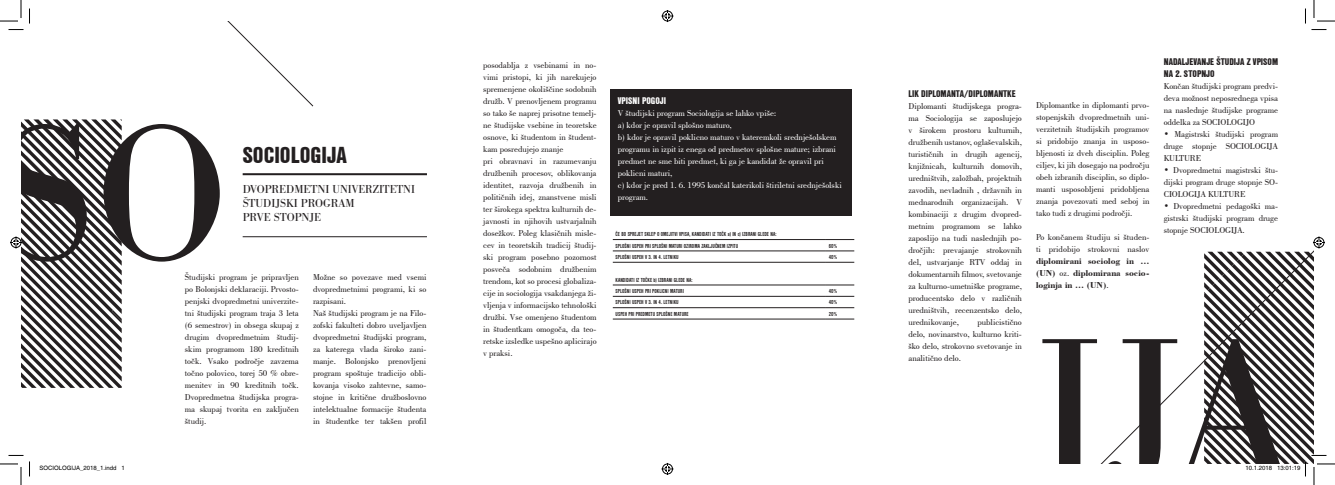
<style>
.page{position:relative;width:1335px;height:485px;background:#fff}
.page>*{position:absolute;margin:0;border:0;box-sizing:border-box;transform-origin:0 0}
.t1{font:200px "Bodoni Ant TEE";color:#231f20}
.t2{font:24px "Nimbus San D Blac Cond";color:#231f20}
.t3{font:12px/14px "Bodoni Ant TEE";color:#231f20}
.t4{font:10px/12px "Nimbus San D Blac Cond";color:#231f20}
.t5{font:10px "Nimbus San D Blac Cond";color:#fff}
.t6{font:9px/12px "Bodoni BT";letter-spacing:-.01em;color:#231f20;text-align:justify}
.t7{font:9px/12px "Bodoni BT";letter-spacing:-.01em;color:#fff}
.t8{font:700 9px/12px "Bodoni BT";color:#231f20;text-align:justify}
.t9{font:700 condensed 6px/11.3px "Nimbus San D";color:#231f20}
.t10{font:6px "Helvetica";color:#000}
.s1{font-weight:400}
</style>
<div class="page">
<hr style="left:243px;top:173px;width:184px;height:2px;background:#231f20">
<hr style="left:243px;top:236px;width:184px;height:1px;background:#231f20">
<div style="left:611px;top:89px;width:241px;height:126px;background:#231f20"></div>
<svg style="left:1101px;top:362px;width:101px;height:101px"></svg>
<svg style="left:227px;top:21px;width:86px;height:85px"></svg>
<svg style="left:613px;top:239px;width:241px;height:81px"></svg>
<svg style="left:0;top:0;width:30px;height:30px"></svg>
<svg style="left:0;top:454px;width:30px;height:30px"></svg>
<svg style="left:1305px;top:0;width:30px;height:30px"></svg>
<svg style="left:661px;top:10px;width:12px;height:12px"></svg>
<svg style="left:661px;top:463px;width:12px;height:11px"></svg>
<svg style="left:10px;top:119px;width:112px;height:268px"></svg>
<svg style="left:1202px;top:236px;width:133px;height:248px"></svg>
<p class="t4" style="left:1163px;top:56px;width:116px">NADALJEVANJE ŠTUDIJA Z VPISOM<br>NA 2. STOPNJO</p>
<p class="t6" style="left:1163px;top:80px;width:116px">Končan študijski program predvi&shy;deva možnost neposrednega vpisa na naslednje študijske programe oddelka za SOCIOLOGIJO</p>
<p class="t6" style="left:1163px;top:128px;width:116px">• Magistrski študijski program druge stopnje SOCIOLOGIJA KULTURE</p>
<p class="t6" style="left:1163px;top:164px;width:116px">• Dvopredmetni magistrski štu&shy;dijski program druge stopnje SO-CIOLOGIJA KULTURE</p>
<p class="t6" style="left:1163px;top:200px;width:116px">• Dvopredmetni pedagoški ma&shy;gistrski študijski program druge stopnje SOCIOLOGIJA.</p>
<p class="t6" style="left:483px;top:58px;width:115px;text-align:left">posodablja z vsebinami in no&shy;vimi pristopi, ki jih narekujejo spremenjene okoliščine sodobnih družb. V prenovljenem programu so tako še naprej prisotne temelj&shy;ne študijske vsebine in teoretske osnove, ki študentom in študent&shy;kam posredujejo znanje<br>pri obravnavi in razumevanju družbenih procesov, oblikovanja identitet, razvoja družbenih in političnih idej, znanstvene misli ter širokega spektra kulturnih de&shy;javnosti in njihovih ustvarjalnih dosežkov. Poleg klasičnih misle&shy;cev in teoretskih tradicij študij&shy;ski program posebno pozornost posveča sodobnim družbenim trendom, kot so procesi globaliza&shy;cije in sociologija vsakdanjega ži&shy;vljenja v informacijsko tehnološki družbi. Vse omenjeno študentom in študentkam omogoča, da teo&shy;retske izsledke uspešno aplicirajo v praksi.</p>
<p class="t4" style="left:908px;top:87px;width:109px">LIK DIPLOMANTA/DIPLOMANTKE</p>
<p class="t6" style="left:908px;top:100px;width:115px">Diplomanti študijskega progra&shy;ma Sociologija se zaposlujejo v širokem prostoru kulturnih, družbenih ustanov, oglaševalskih, turističnih in drugih agencij, knjižnicah, kulturnih domovih, uredništvih, založbah, projektnih zavodih, nevladnih , državnih in mednarodnih organizacijah. V kombinaciji z drugim dvopred&shy;metnim programom se lahko zaposlijo na tudi naslednjih po&shy;dročjih: prevajanje strokovnih del, ustvarjanje RTV oddaj in dokumentarnih filmov, svetovanje za kulturno-umetniške programe, producentsko delo v različnih uredništvih, recenzentsko delo, urednikovanje,</p>
<p class="t5" style="left:618px;top:95px;width:50px">VPISNI POGOJI</p>
<p class="t7" style="left:618px;top:107px;width:225px">V študijski program Sociologija se lahko vpiše:<br>a) kdor je opravil splošno maturo,<br>b) kdor je opravil poklicno maturo v kateremkoli srednješolskem programu in izpit iz enega od predmetov splošne mature; izbrani predmet ne sme biti predmet, ki ga je kandidat že opravil pri poklicni maturi,<br>c) kdor je pred 1. 6. 1995 končal katerikoli štiriletni srednješolski program.</p>
<p class="t6" style="left:1036px;top:98px;width:115px">Diplomantke in diplomanti prvo&shy;stopenjskih dvopredmetnih uni&shy;verzitetnih študijskih programov si pridobijo znanja in usposo&shy;bljenosti iz dveh disciplin. Poleg ciljev, ki jih dosegajo na področju obeh izbranih disciplin, so diplo&shy;manti usposobljeni pridobljena znanja povezovati med seboj in tako tudi z drugimi področji.</p>
<p class="t6" style="left:1036px;top:230px;width:115px">Po končanem študiju si študen&shy;ti pridobijo strokovni naslov</p>
<p class="t8" style="left:1036px;top:254px;width:115px">diplomirani sociolog in … (UN) <span class="s1">oz.</span> diplomirana socio&shy;loginja in … (UN)<span class="s1">.</span></p>
<h1 class="t1" style="left:-4px;top:87px;width:234px">SO</h1>
<h2 class="t2" style="left:243px;top:141px;width:106px">SOCIOLOGIJA</h2>
<h3 class="t3" style="left:243px;top:182px;width:174px">DVOPREDMETNI UNIVERZITETNI<br>ŠTUDIJSKI PROGRAM<br>PRVE STOPNJE</h3>
<p class="t9" style="left:615px;top:228px;width:162px">ČE BO SPREJET SKLEP O OMEJITVI VPISA, KANDIDATI IZ TOČK a) IN c) IZBRANI GLEDE NA:<br>SPLOŠNI USPEH PRI SPLOŠNI MATURI OZIROMA ZAKLJUČNEM IZPITU</p>
<p class="t9" style="left:829px;top:240px;width:10px">60%</p>
<p class="t9" style="left:615px;top:251px;width:64px">SPLOŠNI USPEH V 3. IN 4. LETNIKU</p>
<p class="t9" style="left:829px;top:251px;width:10px">40%</p>
<p class="t9" style="left:615px;top:274px;width:78px">KANDIDATI IZ TOČKE b) IZBRANI GLEDE NA:<br>SPLOŠNI USPEH PRI POKLICNI MATURI</p>
<p class="t6" style="left:185px;top:270px;width:115px">Študijski program je pripravljen po Bolonjski deklaraciji. Prvosto&shy;penjski dvopredmetni univerzite&shy;tni študijski program traja 3 leta (6 semestrov) in obsega skupaj z drugim dvopredmetnim študij&shy;skim programom 180 kreditnih točk. Vsako področje zavzema točno polovico, torej 50 % obre&shy;menitev in 90 kreditnih točk.<br>Dvopredmetna študijska progra&shy;ma skupaj tvorita en zaključen študij.</p>
<p class="t6" style="left:313px;top:270px;width:115px;text-align:left">Možne so povezave med vsemi dvopredmetnimi programi, ki so razpisani.<br>Naš študijski program je na Filo&shy;zofski fakulteti dobro uveljavljen dvopredmetni študijski program, za katerega vlada široko zani&shy;manje. Bolonjsko prenovljeni program spoštuje tradicijo obli&shy;kovanja visoko zahtevne, samo&shy;stojne in kritične družboslovno intelektualne formacije študenta in študentke ter takšen profil</p>
<p class="t9" style="left:829px;top:285px;width:10px">40%</p>
<p class="t9" style="left:615px;top:296px;width:64px">SPLOŠNI USPEH V 3. IN 4. LETNIKU</p>
<p class="t9" style="left:829px;top:296px;width:10px">40%</p>
<p class="t9" style="left:615px;top:308px;width:74px">USPEH PRI PREDMETU SPLOŠNE MATURE</p>
<p class="t9" style="left:829px;top:308px;width:10px">20%</p>
<p class="t6" style="left:908px;top:316px;width:115px;text-indent:69px">publicistično delo, novinarstvo, kulturno kriti&shy;ško delo, strokovno svetovanje in analitično delo.</p>
<h1 class="t1" style="left:1036px;top:300px;width:260px">IJA</h1>
<p class="t10" style="left:40px;top:464px;width:87px">SOCIOLOGIJA_2018_1.indd 1</p>
<p class="t10" style="left:1245px;top:464px;width:57px">10.1.2018 13:01:19</p>
</div>
